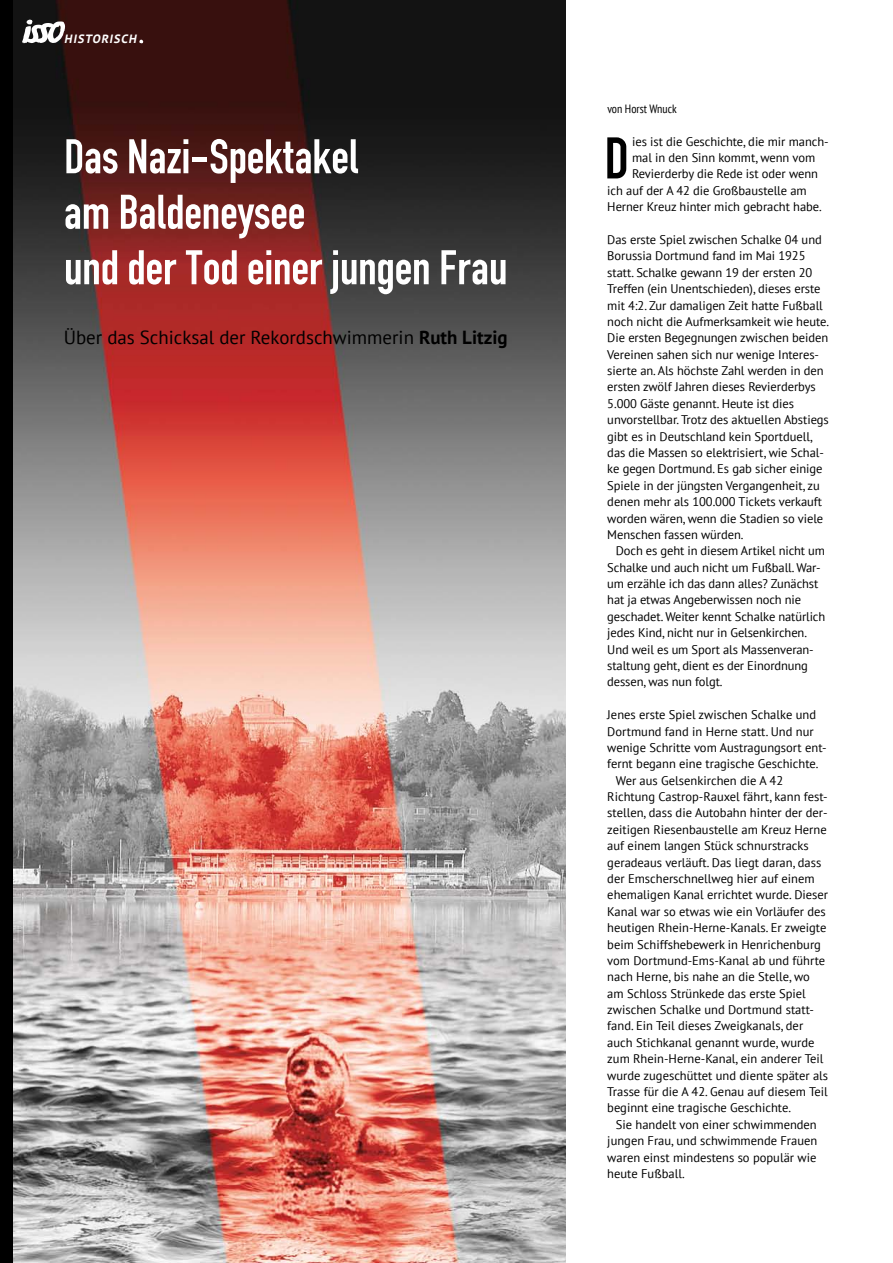
<style>
.page{position:relative;width:893px;height:1263px;background:#fff}
.page>*{position:absolute;margin:0;border:0;box-sizing:border-box;transform-origin:0 0}
.t1{font:61.5px "DIN 1451 Engschrift Regular";color:#000}
.t2{font:51px/55.5px "DIN 1451 Engschrift Regular";letter-spacing:-.01em;color:#fff}
.t3{font:18.9px "PT Sans";color:#000}
.t4{font:12.6px/16.4px "PT Sans";letter-spacing:-.005em;color:#000}
.t5{font:condensed 12px "PT Sans";color:#000}
.t6{font:italic 700 12px "PT Sans";color:#fff}
.s1{font-weight:700}
</style>
<div class="page">
<img style="left:12px;top:0;width:554px;height:1263px">
<div style="left:0;top:0;width:12px;height:1263px;background:#000"></div>
<svg style="left:22px;top:20px;width:45px;height:23px"></svg>
<svg style="left:139px;top:40px;width:4px;height:3px"></svg>
<p class="t6" style="left:64px;top:31px;width:76px">HISTORISCH</p>
<h2 class="t2" style="left:64px;top:128px;width:445px">Das Nazi-Spektakel<br>am Baldeneysee<br>und der Tod einer jungen Frau</h2>
<h3 class="t3" style="left:64px;top:325px;width:445px">Über das Schicksal der Rekordschwimmerin <span class="s1">Ruth Litzig</span></h3>
<p class="t5" style="left:607px;top:101px;width:71px">von Horst Wnuck</p>
<h1 class="t1" style="left:604px;top:122px;width:26px">D</h1>
<p class="t4" style="left:632px;top:133px;width:198px">ies ist die Geschichte, die mir manch-</p>
<p class="t4" style="left:632px;top:149px;width:185px">mal in den Sinn kommt, wenn vom</p>
<p class="t4" style="left:632px;top:166px;width:187px">Revierderby die Rede ist oder wenn</p>
<p class="t4" style="left:607px;top:182px;width:201px">ich auf der A 42 die Großbaustelle am</p>
<p class="t4" style="left:607px;top:198px;width:216px">Herner Kreuz hinter mich gebracht habe.</p>
<p class="t4" style="left:607px;top:231px;width:223px">Das erste Spiel zwischen Schalke 04 und Borussia Dortmund fand im Mai 1925 statt. Schalke gewann 19 der ersten 20<br>Treffen (ein Unentschieden), dieses erste mit 4:2. Zur damaligen Zeit hatte Fußball noch nicht die Aufmerksamkeit wie heute.<br>Die ersten Begegnungen zwischen beiden Vereinen sahen sich nur wenige Interes&shy;sierte an. Als höchste Zahl werden in den ersten zwölf Jahren dieses Revierderbys 5.000 Gäste genannt. Heute ist dies unvorstellbar. Trotz des aktuellen Abstiegs gibt es in Deutschland kein Sportduell, das die Massen so elektrisiert, wie Schal&shy;ke gegen Dortmund. Es gab sicher einige Spiele in der jüngsten Vergangenheit, zu denen mehr als 100.000 Tickets verkauft worden wären, wenn die Stadien so viele Menschen fassen würden.</p>
<p class="t4" style="left:607px;top:542px;width:219px;text-indent:9px">Doch es geht in diesem Artikel nicht um Schalke und auch nicht um Fußball. War&shy;um erzähle ich das dann alles? Zunächst hat ja etwas Angeberwissen noch nie geschadet. Weiter kennt Schalke natürlich jedes Kind, nicht nur in Gelsenkirchen.<br>Und weil es um Sport als Massenveran&shy;staltung geht, dient es der Einordnung dessen, was nun folgt.</p>
<p class="t4" style="left:607px;top:706px;width:210px">Jenes erste Spiel zwischen Schalke und</p>
<p class="t4" style="left:607px;top:723px;width:208px">Dortmund fand in Herne statt. Und nur</p>
<p class="t4" style="left:607px;top:739px;width:221px">wenige Schritte vom Austragungsort ent-</p>
<p class="t4" style="left:607px;top:755px;width:213px">fernt begann eine tragische Geschichte.</p>
<p class="t4" style="left:616px;top:772px;width:169px">Wer aus Gelsenkirchen die A 42</p>
<p class="t4" style="left:607px;top:788px;width:222px">Richtung Castrop-Rauxel fährt, kann fest-</p>
<p class="t4" style="left:607px;top:804px;width:222px">stellen, dass die Autobahn hinter der der-</p>
<p class="t4" style="left:607px;top:821px;width:221px">zeitigen Riesenbaustelle am Kreuz Herne</p>
<p class="t4" style="left:607px;top:837px;width:203px">auf einem langen Stück schnurstracks</p>
<p class="t4" style="left:607px;top:854px;width:216px">geradeaus verläuft. Das liegt daran, dass</p>
<p class="t4" style="left:607px;top:870px;width:209px">der Emscherschnellweg hier auf einem</p>
<p class="t4" style="left:607px;top:886px;width:222px">ehemaligen Kanal errichtet wurde. Dieser</p>
<p class="t4" style="left:607px;top:903px;width:220px">Kanal war so etwas wie ein Vorläufer des</p>
<p class="t4" style="left:607px;top:919px;width:221px">heutigen Rhein-Herne-Kanals. Er zweigte</p>
<p class="t4" style="left:607px;top:936px;width:215px">beim Schiffshebewerk in Henrichenburg</p>
<p class="t4" style="left:607px;top:952px;width:219px">vom Dortmund-Ems-Kanal ab und führte</p>
<p class="t4" style="left:607px;top:968px;width:204px">nach Herne, bis nahe an die Stelle, wo</p>
<p class="t4" style="left:607px;top:985px;width:200px">am Schloss Strünkede das erste Spiel</p>
<p class="t4" style="left:607px;top:1001px;width:208px">zwischen Schalke und Dortmund statt-</p>
<p class="t4" style="left:607px;top:1017px;width:197px">fand. Ein Teil dieses Zweigkanals, der</p>
<p class="t4" style="left:607px;top:1034px;width:209px">auch Stichkanal genannt wurde, wurde</p>
<p class="t4" style="left:607px;top:1050px;width:218px">zum Rhein-Herne-Kanal, ein anderer Teil</p>
<p class="t4" style="left:607px;top:1067px;width:222px">wurde zugeschüttet und diente später als</p>
<p class="t4" style="left:607px;top:1083px;width:222px">Trasse für die A 42. Genau auf diesem Teil</p>
<p class="t4" style="left:607px;top:1099px;width:185px">beginnt eine tragische Geschichte.</p>
<p class="t4" style="left:616px;top:1116px;width:202px">Sie handelt von einer schwimmenden</p>
<p class="t4" style="left:607px;top:1132px;width:212px">jungen Frau, und schwimmende Frauen</p>
<p class="t4" style="left:607px;top:1148px;width:211px">waren einst mindestens so populär wie</p>
<p class="t4" style="left:607px;top:1165px;width:79px">heute Fußball.</p>
</div>
